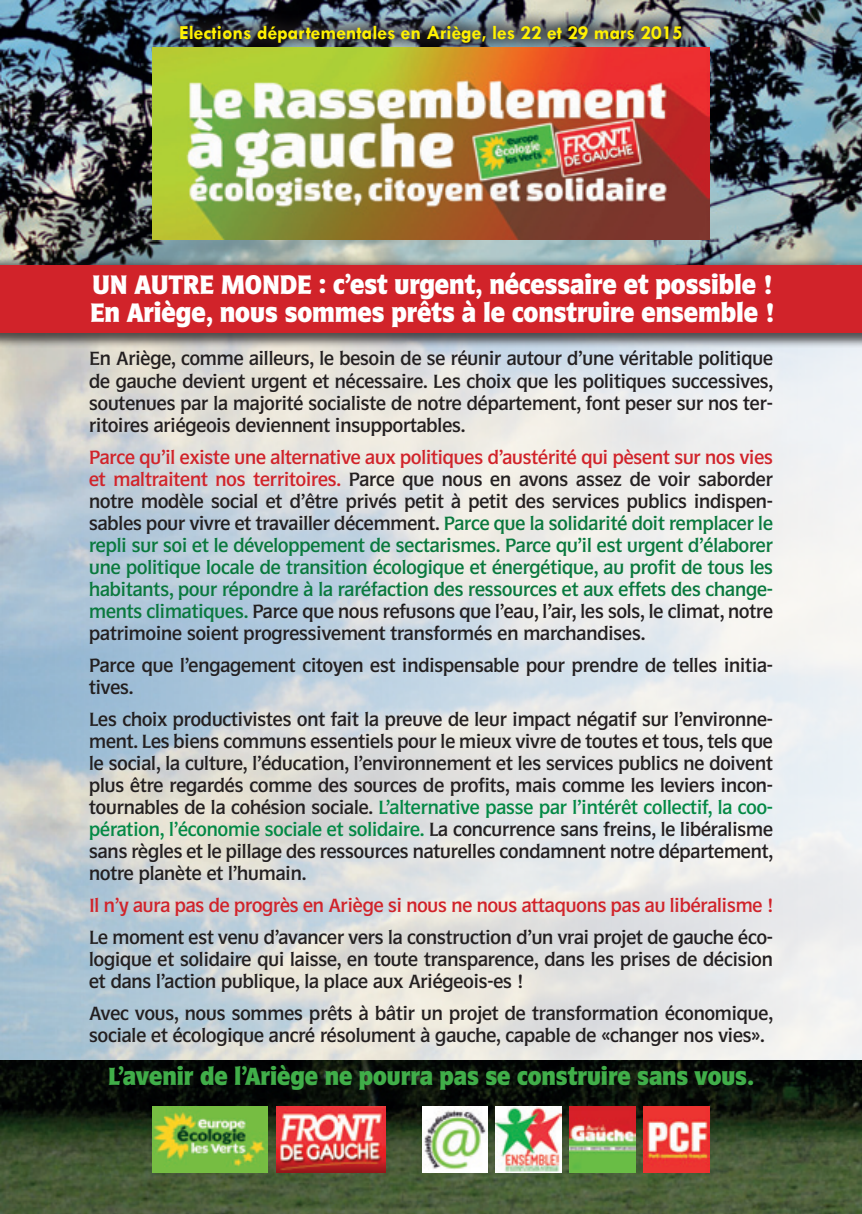
<style>
.page{position:relative;width:862px;height:1214px;background:#fff}
.page>*{position:absolute;margin:0;border:0;box-sizing:border-box;transform-origin:0 0}
.t1{font:700 28px/28px "Brasil";color:#fff}
.t2{font:700 26px "Brasil";color:#40ae49}
.t3{font:20px/22px "Brasil Kraeftig";color:#231f20;text-align:justify}
.t4{font:20px/22px "Brasil Kraeftig";color:#09793e;text-align:justify}
.t5{font:20px "Brasil Kraeftig";color:#d1232a}
.t6{font:700 20px "Tw Cen";color:#fff101}
.s1{color:#d1232a}
.s2{color:#231f20}
.s3{color:#038945}
</style>
<div class="page">
<img style="left:0;top:1060px;width:862px;height:153px">
<img style="left:0;top:0;width:862px;height:257px">
<div style="left:162px;top:7px;width:537px;height:54px;background:#231f20;opacity:.75"></div>
<div style="left:0;top:257px;width:862px;height:91px;background:#231f20;opacity:.75"></div>
<div style="left:0;top:265px;width:862px;height:67px;background:#d1232a"></div>
<img style="left:153px;top:47px;width:556px;height:193px">
<img style="left:422px;top:1106px;width:66px;height:65px">
<img style="left:153px;top:1106px;width:114px;height:65px">
<img style="left:276px;top:1106px;width:110px;height:65px">
<img style="left:496px;top:1106px;width:65px;height:65px">
<img style="left:643px;top:1106px;width:66px;height:65px">
<img style="left:569px;top:1106px;width:66px;height:65px">
<p class="t6" style="left:179px;top:20px;width:505px">Elections départementales en Ariège, les 22 et 29 mars 2015</p>
<h1 class="t1" style="left:90px;top:272px;width:685px">UN AUTRE MONDE : c’est urgent, nécessaire et possible !<br>En Ariège, nous sommes prêts à le construire ensemble !</h1>
<p class="t3" style="left:89px;top:348px;width:685px">En Ariège, comme ailleurs, le besoin de se réunir autour d’une véritable politique de gauche devient urgent et nécessaire. Les choix que les politiques successives, soutenues par la majorité socialiste de notre département, font peser sur nos ter&shy;ritoires ariégeois deviennent insupportables.</p>
<p class="t4" style="left:89px;top:446px;width:685px"><span class="s1">Parce qu’il existe une alternative aux politiques d’austérité qui pèsent sur nos vies et maltraitent nos territoires.</span> <span class="s2">Parce que nous en avons assez de voir saborder notre modèle social et d’être privés petit à petit des services publics indispen&shy;sables pour vivre et travailler décemment.</span> Parce que la solidarité doit remplacer le repli sur soi et le développement de sectarismes. Parce qu’il est urgent d’élaborer une politique locale de transition écologique et énergétique, au profit de tous les habitants, pour répondre à la raréfaction des ressources et aux effets des change&shy;ments climatiques. <span class="s2">Parce que nous refusons que l’eau, l’air, les sols, le climat, notre patrimoine soient progressivement transformés en marchandises.</span></p>
<p class="t3" style="left:89px;top:654px;width:685px">Parce que l’engagement citoyen est indispensable pour prendre de telles initia&shy;tives.</p>
<p class="t3" style="left:89px;top:708px;width:685px">Les choix productivistes ont fait la preuve de leur impact négatif sur l’environne&shy;ment. Les biens communs essentiels pour le mieux vivre de toutes et tous, tels que le social, la culture, l’éducation, l’environnement et les services publics ne doivent plus être regardés comme des sources de profits, mais comme les leviers incon&shy;tournables de la cohésion sociale. <span class="s3">L’alternative passe par l’intérêt collectif, la coo&shy;pération, l’économie sociale et solidaire.</span> La concurrence sans freins, le libéralisme sans règles et le pillage des ressources naturelles condamnent notre département, notre planète et l’humain.</p>
<p class="t5" style="left:89px;top:894px;width:685px">Il n’y aura pas de progrès en Ariège si nous ne nous attaquons pas au libéralisme !</p>
<p class="t3" style="left:89px;top:926px;width:685px">Le moment est venu d’avancer vers la construction d’un vrai projet de gauche éco&shy;logique et solidaire qui laisse, en toute transparence, dans les prises de décision et dans l’action publique, la place aux Ariégeois-es !</p>
<p class="t3" style="left:89px;top:1002px;width:685px">Avec vous, nous sommes prêts à bâtir un projet de transformation économique, sociale et écologique ancré résolument à gauche, capable de «changer nos vies».</p>
<h2 class="t2" style="left:108px;top:1062px;width:647px">L’avenir de l’Ariège ne pourra pas se construire sans vous.</h2>
</div>
